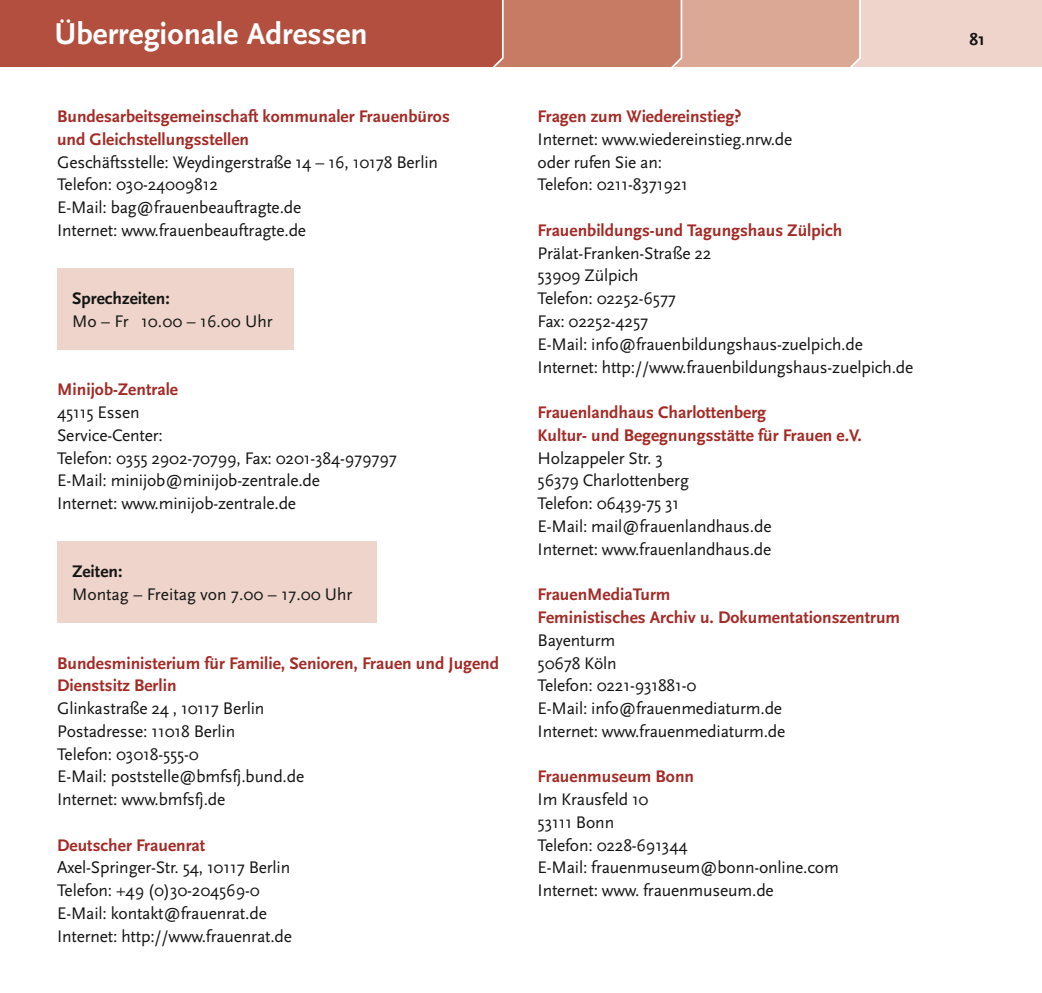
<style>
.page{position:relative;width:1042px;height:993px;background:#fff}
.page>*{position:absolute;margin:0;border:0;box-sizing:border-box;transform-origin:0 0}
.t1{font:700 31.5px "Scala Sans";color:#fff}
.t2{font:17.5px/22.8px "Scala Sans";letter-spacing:-.01em;color:#131413}
.t3{font:700 17.5px/22.8px "Scala Sans";color:#a32b26}
.t4{font:700 17.5px "Scala Sans";color:#131413}
</style>
<div class="page">
<svg style="left:451px;top:0;width:591px;height:67px;background:#d7a190"></svg>
<div style="left:0;top:0;width:451px;height:67px;background:#b34f3e"></div>
<div style="left:57px;top:268px;width:237px;height:81px;background:#eed4ca"></div>
<div style="left:57px;top:541px;width:320px;height:81px;background:#eed4ca"></div>
<h1 class="t1" style="left:55px;top:17px;width:315px">Überregionale Adressen</h1>
<p class="t3" style="left:57px;top:105px;width:394px">Bundesarbeitsgemeinschaft kommunaler Frauenbüros und Gleichstellungsstellen</p>
<p class="t2" style="left:57px;top:151px;width:382px">Geschäftsstelle: Weydingerstraße 14 – 16, 10178 Berlin Telefon: 030-24009812<br>E-Mail: bag@frauenbeauftragte.de<br>Internet: www.frauenbeauftragte.de</p>
<p class="t4" style="left:72px;top:289px;width:99px">Sprechzeiten:</p>
<p class="t2" style="left:72px;top:310px;width:202px">Mo – Fr 10.00 – 16.00 Uhr</p>
<p class="t3" style="left:57px;top:378px;width:122px">Minijob-Zentrale</p>
<p class="t2" style="left:57px;top:401px;width:341px">45115 Essen<br>Service-Center:<br>Telefon: 0355 2902-70799, Fax: 0201-384-979797<br>E-Mail: minijob@minijob-zentrale.de<br>Internet: www.minijob-zentrale.de</p>
<p class="t4" style="left:72px;top:562px;width:52px">Zeiten:</p>
<p class="t2" style="left:72px;top:583px;width:282px">Montag – Freitag von 7.00 – 17.00 Uhr</p>
<p class="t3" style="left:57px;top:651px;width:443px">Bundesministerium für Familie, Senioren, Frauen und Jugend<br>Dienstsitz Berlin</p>
<p class="t2" style="left:57px;top:697px;width:249px">Glinkastraße 24 , 10117 Berlin<br>Postadresse: 11018 Berlin<br>Telefon: 03018-555-0<br>E-Mail: poststelle@bmfsfj.bund.de<br>Internet: www.bmfsfj.de</p>
<p class="t3" style="left:57px;top:833px;width:150px">Deutscher Frauenrat</p>
<p class="t2" style="left:57px;top:856px;width:236px">Axel-Springer-Str. 54, 10117 Berlin Telefon: +49 (0)30-204569-0<br>E-Mail: kontakt@frauenrat.de Internet: http://www.frauenrat.de</p>
<p class="t3" style="left:537px;top:105px;width:205px">Fragen zum Wiedereinstieg?</p>
<p class="t2" style="left:537px;top:128px;width:256px">Internet: www.wiedereinstieg.nrw.de oder rufen Sie an:<br>Telefon: 0211-8371921</p>
<p class="t3" style="left:537px;top:219px;width:306px">Frauenbildungs-und Tagungshaus Zülpich</p>
<p class="t2" style="left:537px;top:242px;width:377px">Prälat-Franken-Straße 22<br>53909 Zülpich<br>Telefon: 02252-6577<br>Fax: 02252-4257<br>E-Mail: info@frauenbildungshaus-zuelpich.de<br>Internet: http://www.frauenbildungshaus-zuelpich.de</p>
<p class="t3" style="left:537px;top:401px;width:326px">Frauenlandhaus Charlottenberg<br>Kultur- und Begegnungsstätte für Frauen e.V.</p>
<p class="t2" style="left:537px;top:446px;width:235px">Holzappeler Str. 3<br>56379 Charlottenberg<br>Telefon: 06439-75 31<br>E-Mail: mail@frauenlandhaus.de<br>Internet: www.frauenlandhaus.de</p>
<p class="t3" style="left:537px;top:583px;width:364px">FrauenMediaTurm<br>Feministisches Archiv u. Dokumentationszentrum</p>
<p class="t2" style="left:537px;top:628px;width:249px">Bayenturm<br>50678 Köln<br>Telefon: 0221-931881-0<br>E-Mail: info@frauenmediaturm.de<br>Internet: www.frauenmediaturm.de</p>
<p class="t3" style="left:537px;top:765px;width:158px">Frauenmuseum Bonn</p>
<p class="t2" style="left:537px;top:788px;width:303px">Im Krausfeld 10<br>53111 Bonn<br>Telefon: 0228-691344<br>E-Mail: frauenmuseum@bonn-online.com<br>Internet: www. frauenmuseum.de</p>
<p class="t4" style="left:969px;top:30px;width:17px">81</p>
</div>
